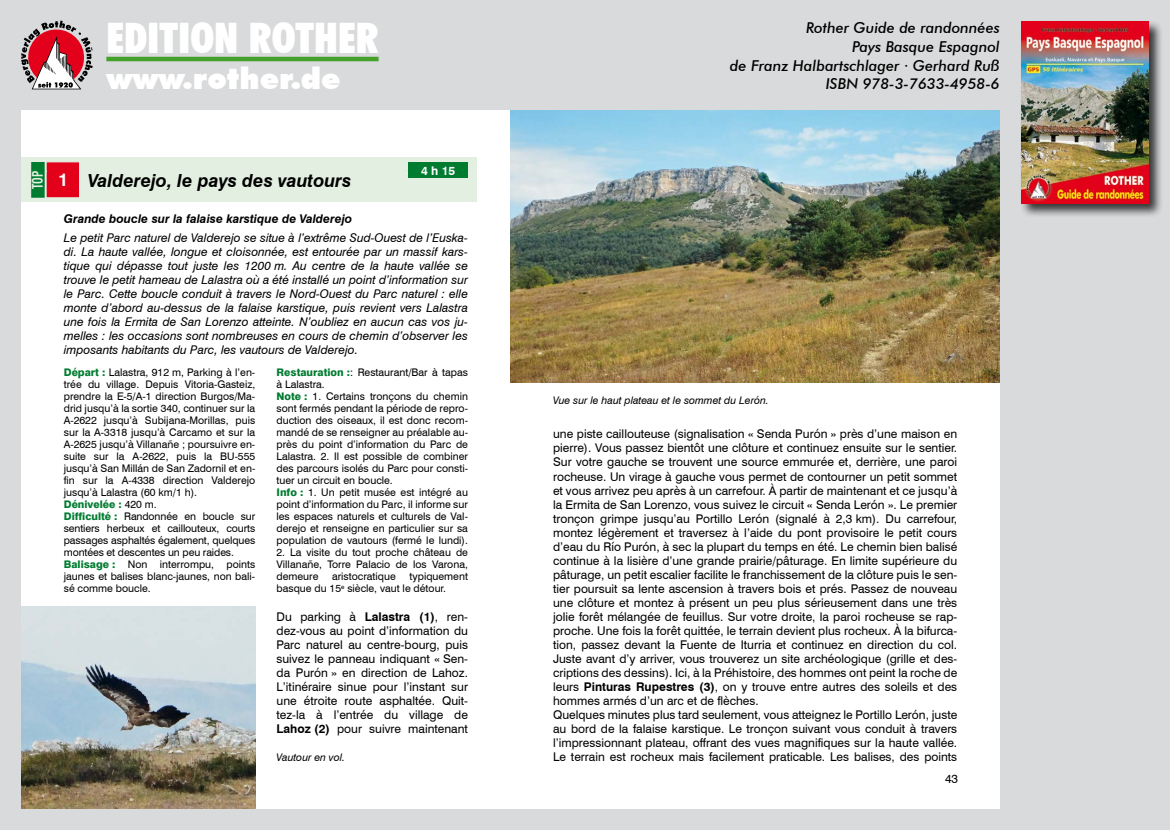
<style>
.page{position:relative;width:1170px;height:830px;background:#fff}
.page>*{position:absolute;margin:0;border:0;box-sizing:border-box;transform-origin:0 0}
.t1{font:900 condensed 42px "Futura BT";color:#fff}
.t2{font:900 30px "Futura BT";color:#fff}
.t3{font:italic 700 18px "Swiss 721 BT";color:#000}
.t4{font:italic 500 15px/18.9px "Futura BT";color:#000;text-align:right}
.t5{font:700 condensed 14.25px "Swiss 721 BT";color:#e2efe1;scale:.8 1}
.t6{font:12px/14.1px "Swiss 721 BT";color:#000;text-align:justify}
.t7{font:italic 12px/14.1px "Swiss 721 BT";color:#000;text-align:justify}
.t8{font:italic 700 12px "Swiss 721 BT";color:#000}
.t9{font:700 12px "Swiss 721 BT";color:#fff}
.t10{font:10.5px/12px "Swiss 721 BT";color:#000}
.t11{font:italic 10.5px "Swiss 721 BT";color:#000}
.s1{font-style:normal;color:#fff}
.s2{font-weight:800;color:#007c30}
.s3{font-weight:700}
</style>
<div class="page">
<div style="left:0;top:0;width:1169px;height:829px;background:#d9dadb"></div>
<svg style="left:21px;top:21px;width:72px;height:68px"></svg>
<hr style="left:106px;top:57px;width:272px;height:4px;background:#44a12b">
<div style="left:21px;top:111px;width:978px;height:697px;background:#fff"></div>
<div style="left:21px;top:157px;width:455px;height:45px;background:#e2efe1"></div>
<svg style="left:46px;top:161px;width:33px;height:37px"></svg>
<div style="left:31px;top:162px;width:14px;height:36px;background:#007c30"></div>
<div style="left:408px;top:162px;width:60px;height:16px;background:#007c30"></div>
<img style="left:21px;top:606px;width:234px;height:202px">
<img style="left:510px;top:111px;width:489px;height:271px">
<div style="left:1019px;top:19px;width:143px;height:199px;background:#000;opacity:.75"></div>
<img style="left:1020px;top:21px;width:128px;height:182px">
<h1 class="t1" style="left:106px;top:12px;width:274px">EDITION ROTHER</h1>
<h2 class="t2" style="left:106px;top:60px;width:236px">www.rother.de</h2>
<p class="t5" style="left:29px;top:189px;width:24px;rotate:-90deg">TOP</p>
<h3 class="t3" style="left:58px;top:169px;width:294px"><span class="s1">1</span> Valderejo, le pays des vautours</h3>
<p class="t9" style="left:421px;top:163px;width:36px">4h15</p>
<p class="t8" style="left:64px;top:211px;width:290px">Grande boucle sur la falaise karstique de Valderejo</p>
<p class="t7" style="left:64px;top:230px;width:405px">Le petit Parc naturel de Valderejo se situe à l’extrême Sud-Ouest de l’Euska&shy;di. La haute vallée, longue et cloisonnée, est entourée par un massif kars&shy;tique qui dépasse tout juste les 1200 m. Au centre de la haute vallée se trouve le petit hameau de Lalastra où a été installé un point d’information sur le Parc. Cette boucle conduit à travers le Nord-Ouest du Parc naturel : elle monte d’abord au-dessus de la falaise karstique, puis revient vers Lalastra une fois la Ermita de San Lorenzo atteinte. N’oubliez en aucun cas vos ju&shy;melles : les occasions sont nombreuses en cours de chemin d’observer les imposants habitants du Parc, les vautours de Valderejo.</p>
<p class="t10" style="left:64px;top:366px;width:193px"><span class="s2">Départ :</span> Lalastra, 912 m, Parking à l’en&shy;trée du village. Depuis Vitoria-Gasteiz, prendre la E-5/A-1 direction Burgos/Ma&shy;drid jusqu’à la sortie 340, continuer sur la A-2622 jusqu’à Subijana-Morillas, puis sur la A-3318 jusqu’à Carcamo et sur la A-2625 jusqu’à Villanañe ; poursuivre en&shy;suite sur la A-2622, puis la BU-555 jusqu’à San Millán de San Zadornil et en&shy;fin sur la A-4338 direction Valderejo jusqu’à Lalastra (60 km/1 h).<br><span class="s2">Dénivelée :</span> 420 m.<br><span class="s2">Difficulté :</span> Randonnée en boucle sur sentiers herbeux et caillouteux, courts passages asphaltés également, quelques montées et descentes un peu raides.<br><span class="s2">Balisage :</span> Non interrompu, points jaunes et balises blanc-jaunes, non bali&shy;sé comme boucle.</p>
<p class="t10" style="left:276px;top:366px;width:193px"><span class="s2">Restauration :</span>: Restaurant/Bar à tapas à Lalastra.<br><span class="s2">Note :</span> 1. Certains tronçons du chemin sont fermés pendant la période de repro&shy;duction des oiseaux, il est donc recom&shy;mandé de se renseigner au préalable au&shy;près du point d’information du Parc de Lalastra. 2. Il est possible de combiner des parcours isolés du Parc pour consti&shy;tuer un circuit en boucle.<br><span class="s2">Info :</span> 1. Un petit musée est intégré au point d’information du Parc, il informe sur les espaces naturels et culturels de Val&shy;derejo et renseigne en particulier sur sa population de vautours (fermé le lundi).</p>
<p class="t10" style="left:276px;top:546px;width:193px;text-align:justify">2. La visite du tout proche château de Villanañe, Torre Palacio de los Varona, demeure</p>
<p class="t10" style="left:276px;top:570px;width:193px;text-indent:133px">typiquement basque du 15<sup>e</sup> siècle, vaut le détour.</p>
<p class="t10" style="left:332px;top:570px;width:65px">aristocratique</p>
<p class="t6" style="left:276px;top:609px;width:193px">Du parking à <span class="s3">Lalastra (1)</span>, ren&shy;dez-vous au point d’information du Parc naturel au centre-bourg, puis suivez le panneau indiquant « Sen&shy;da Purón » en direction de Lahoz.<br>L’itinéraire sinue pour l’instant sur une étroite route asphaltée. Quit&shy;tez-la à l’entrée du village de <span class="s3">Lahoz (2)</span> pour suivre maintenant</p>
<p class="t11" style="left:276px;top:751px;width:70px">Vautour en vol.</p>
<p class="t4" style="left:729px;top:18px;width:271px">Rother Guide de randonnées<br>Pays Basque Espagnol<br>de Franz Halbartschlager · Gerhard Ruß<br>ISBN 978-3-7633-4958-6</p>
<p class="t11" style="left:553px;top:394px;width:217px">Vue sur le haut plateau et le sommet du Lerón.</p>
<p class="t6" style="left:553px;top:427px;width:405px;text-align:left">une piste caillouteuse (signalisation « Senda Purón » près d’une maison en pierre). Vous passez bientôt une clôture et continuez ensuite sur le sentier.<br>Sur votre gauche se trouvent une source emmurée et, derrière, une paroi rocheuse. Un virage à gauche vous permet de contourner un petit sommet et vous arrivez peu après à un carrefour. À partir de maintenant et ce jusqu’à la Ermita de San Lorenzo, vous suivez le circuit « Senda Lerón ». Le premier tronçon grimpe jusqu’au Portillo Lerón (signalé à 2,3 km). Du carrefour, montez légèrement et traversez à l’aide du pont provisoire le petit cours d’eau du Río Purón, à sec la plupart du temps en été. Le chemin bien balisé continue à la lisière d’une grande prairie/pâturage. En limite supérieure du pâturage, un petit escalier facilite le franchissement de la clôture puis le sen&shy;tier poursuit sa lente ascension à travers bois et prés. Passez de nouveau une clôture et montez à présent un peu plus sérieusement dans une très jolie forêt mélangée de feuillus. Sur votre droite, la paroi rocheuse se rap&shy;proche. Une fois la forêt quittée, le terrain devient plus rocheux. À la bifurca&shy;tion, passez devant la Fuente de Iturria et continuez en direction du col.<br>Juste avant d’y arriver, vous trouverez un site archéologique (grille et des&shy;criptions des dessins). Ici, à la Préhistoire, des hommes ont peint la roche de leurs <span class="s3">Pinturas Rupestres (3)</span>, on y trouve entre autres des soleils et des hommes armés d’un arc et de flèches.<br>Quelques minutes plus tard seulement, vous atteignez le Portillo Lerón, juste au bord de la falaise karstique. Le tronçon suivant vous conduit à travers l’impressionnant plateau, offrant des vues magnifiques sur la haute vallée.<br>Le terrain est rocheux mais facilement praticable. Les balises, des points</p>
<p class="t6" style="left:944px;top:771px;width:15px">43</p>
</div>
